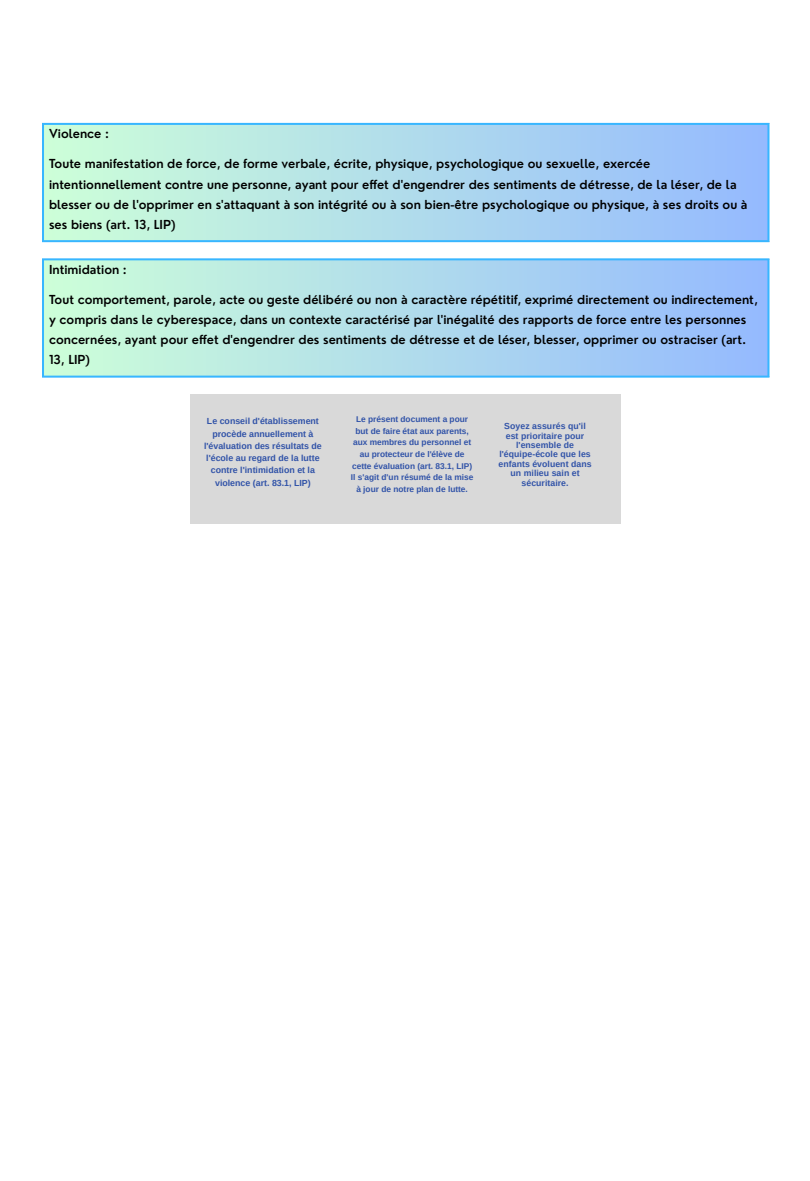
<style>
.page{position:relative;width:810px;height:1181px;background:#fff}
.page>*{position:absolute;margin:0;border:0;box-sizing:border-box;transform-origin:0 0}
.t1{font:600 12.15px/20.2px "Nourd";color:#000}
.t2{font:700 8.85px/12.3px "Arimo";color:#3153a8;text-align:center}
.t3{font:700 8.7px/9.4px "Arimo";letter-spacing:.005em;color:#3153a8;text-align:center}
.t4{font:700 8.4px/11.7px "Arimo";color:#3153a8;text-align:center}
</style>
<div class="page">
<div style="left:43px;top:124px;width:726px;height:117px;background:linear-gradient(to right,#cdffd8,#94b9ff)"></div>
<hr style="left:42px;top:125px;width:2px;height:115px;background:#38b6ff">
<hr style="left:767px;top:125px;width:2px;height:115px;background:#38b6ff">
<hr style="left:42px;top:123px;width:727px;height:2px;background:#38b6ff">
<hr style="left:42px;top:240px;width:727px;height:2px;background:#38b6ff">
<div style="left:43px;top:259px;width:726px;height:118px;background:linear-gradient(to right,#cdffd8,#94b9ff)"></div>
<hr style="left:42px;top:260px;width:2px;height:115px;background:#38b6ff">
<hr style="left:767px;top:260px;width:2px;height:115px;background:#38b6ff">
<hr style="left:42px;top:258px;width:727px;height:2px;background:#38b6ff">
<hr style="left:42px;top:375px;width:727px;height:2px;background:#38b6ff">
<div style="left:191px;top:394px;width:430px;height:129px;background:#d9d9d9"></div>
<p class="t1" style="left:49px;top:123px;width:61px">Violence :</p>
<p class="t1" style="left:49px;top:154px;width:700px">Toute manifestation de force, de forme verbale, écrite, physique, psychologique ou sexuelle, exercée intentionnellement contre une personne, ayant pour effet d'engendrer des sentiments de détresse, de la léser, de la blesser ou de l'opprimer en s'attaquant à son intégrité ou à son bien-être psychologique ou physique, à ses droits ou à ses biens (art. 13, LIP)</p>
<p class="t1" style="left:49px;top:259px;width:79px">Intimidation :</p>
<p class="t1" style="left:49px;top:289px;width:710px">Tout comportement, parole, acte ou geste délibéré ou non à caractère répétitif, exprimé directement ou indirectement, y compris dans le cyberespace, dans un contexte caractérisé par l'inégalité des rapports de force entre les personnes concernées, ayant pour effet d'engendrer des sentiments de détresse et de léser, blesser, opprimer ou ostraciser (art.<br>13, LIP)</p>
<p class="t2" style="left:204px;top:415px;width:119px">Le conseil d'établissement procède annuellement à l'évaluation des résultats de l'école au regard de la lutte contre l'intimidation et la violence (art. 83.1, LIP)</p>
<p class="t4" style="left:351px;top:413px;width:124px">Le présent document a pour but de faire état aux parents, aux membres du personnel et au protecteur de l'élève de cette évaluation (art. 83.1, LIP)<br>Il s'agit d'un résumé de la mise à jour de notre plan de lutte.</p>
<p class="t3" style="left:499px;top:421px;width:95px">Soyez assurés qu'il est prioritaire pour l'ensemble de l'équipe-école que les enfants évoluent dans un milieu sain et sécuritaire.</p>
</div>
